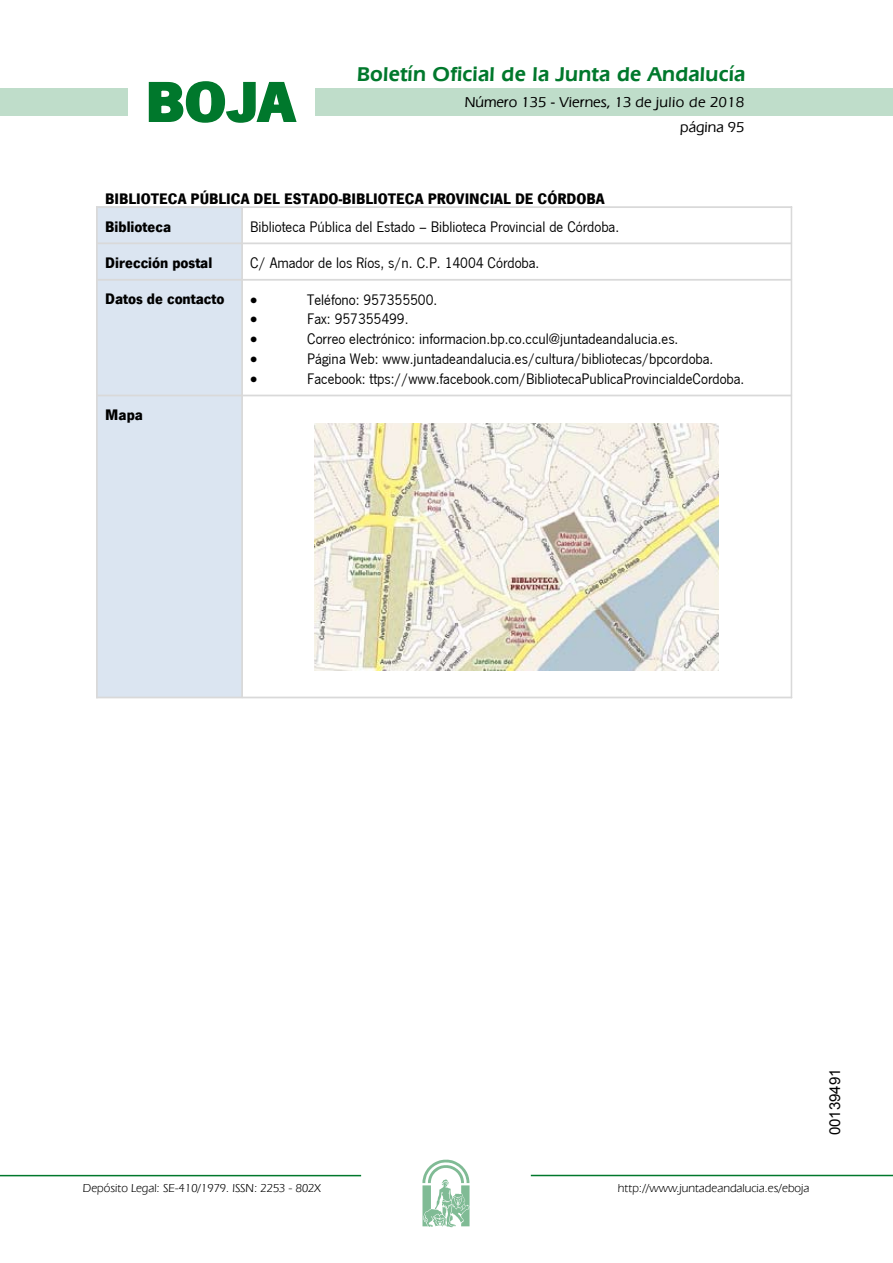
<style>
.page{position:relative;width:893px;height:1263px;background:#fff}
.page>*{position:absolute;margin:0;border:0;box-sizing:border-box;transform-origin:0 0}
.t1{font:700 57.75px "News Got T";color:#00782c;scale:1.14 1}
.t2{font:600 21px "Eras IT Cby BT";letter-spacing:.01em;color:#00782c}
.t3{font:15.75px "News Got T";color:#000}
.t4{font:700 15.75px/28px "News Got T";color:#000}
.t5{font:15.75px "Symbol";color:#000}
.t6{font:500 15px/24.5px "Eras IT Cby BT";color:#000;text-align:right}
.t7{font:15px "Arial";color:#000}
.t8{font:12px "Eras IT Cby BT";color:#000}
</style>
<div class="page">
<div style="left:315px;top:88px;width:577px;height:28px;background:#bfddca"></div>
<div style="left:0;top:88px;width:128px;height:28px;background:#bfddca"></div>
<hr style="left:0;top:1175px;width:361px;height:1px;background:#00782c">
<svg style="left:422px;top:1159px;width:47px;height:68px"></svg>
<hr style="left:531px;top:1175px;width:361px;height:1px;background:#00782c">
<svg style="left:148px;top:81px;width:149px;height:42px"></svg>
<div style="left:97px;top:207px;width:145px;height:36px;background:#dbe5f1"></div>
<div style="left:97px;top:243px;width:145px;height:36px;background:#dbe5f1"></div>
<div style="left:97px;top:279px;width:145px;height:116px;background:#dbe5f1"></div>
<div style="left:97px;top:395px;width:145px;height:302px;background:#dbe5f1"></div>
<div style="left:96px;top:207px;width:146px;height:1px;border:1px solid #d9d9d9"></div>
<div style="left:242px;top:207px;width:550px;height:1px;border:1px solid #d9d9d9"></div>
<div style="left:97px;top:243px;width:145px;height:1px;border:1px solid #d9d9d9"></div>
<div style="left:242px;top:243px;width:549px;height:1px;border:1px solid #d9d9d9"></div>
<div style="left:97px;top:279px;width:145px;height:1px;border:1px solid #d9d9d9"></div>
<div style="left:242px;top:279px;width:549px;height:1px;border:1px solid #d9d9d9"></div>
<div style="left:97px;top:395px;width:145px;height:1px;border:1px solid #d9d9d9"></div>
<div style="left:242px;top:395px;width:549px;height:1px;border:1px solid #d9d9d9"></div>
<div style="left:96px;top:697px;width:146px;height:1px;border:1px solid #d9d9d9"></div>
<div style="left:242px;top:697px;width:550px;height:1px;border:1px solid #d9d9d9"></div>
<div style="left:96px;top:207px;width:1px;height:36px;border:1px solid #d9d9d9"></div>
<div style="left:96px;top:243px;width:1px;height:37px;border:1px solid #d9d9d9"></div>
<div style="left:96px;top:279px;width:1px;height:116px;border:1px solid #d9d9d9"></div>
<div style="left:96px;top:395px;width:1px;height:303px;border:1px solid #d9d9d9"></div>
<div style="left:241px;top:207px;width:2px;height:36px;border:1px solid #d9d9d9"></div>
<div style="left:241px;top:243px;width:2px;height:37px;border:1px solid #d9d9d9"></div>
<div style="left:241px;top:279px;width:2px;height:116px;border:1px solid #d9d9d9"></div>
<div style="left:241px;top:395px;width:2px;height:302px;border:1px solid #d9d9d9"></div>
<div style="left:791px;top:207px;width:1px;height:36px;border:1px solid #d9d9d9"></div>
<div style="left:791px;top:243px;width:1px;height:37px;border:1px solid #d9d9d9"></div>
<div style="left:791px;top:279px;width:1px;height:116px;border:1px solid #d9d9d9"></div>
<div style="left:791px;top:395px;width:1px;height:303px;border:1px solid #d9d9d9"></div>
<img style="left:314px;top:423px;width:404px;height:247px">
<h1 class="t1" style="left:145px;top:68px;width:133px">BOJA</h1>
<h2 class="t2" style="left:357px;top:62px;width:390px">Boletín Oficial de la Junta de Andalucía</h2>
<p class="t6" style="left:465px;top:90px;width:281px">Número 135 - Viernes, 13 de julio de 2018 página 95</p>
<p class="t4" style="left:105px;top:184px;width:501px">BIBLIOTECA PÚBLICA DEL ESTADO-BIBLIOTECA PROVINCIAL DE CÓRDOBA<br>Biblioteca</p>
<p class="t3" style="left:250px;top:218px;width:370px">Biblioteca Pública del Estado – Biblioteca Provincial de Córdoba.</p>
<p class="t4" style="left:105px;top:249px;width:109px">Dirección postal</p>
<p class="t3" style="left:250px;top:255px;width:291px">C/ Amador de los Ríos, s/n. C.P. 14004 Córdoba.</p>
<p class="t4" style="left:105px;top:285px;width:121px">Datos de contacto</p>
<p class="t5" style="left:250px;top:289px;width:9px">•</p>
<p class="t3" style="left:307px;top:291px;width:132px">Teléfono: 957355500.</p>
<p class="t5" style="left:250px;top:308px;width:9px">•</p>
<p class="t3" style="left:307px;top:310px;width:103px">Fax: 957355499.</p>
<p class="t5" style="left:250px;top:328px;width:9px">•</p>
<p class="t3" style="left:307px;top:330px;width:373px">Correo electrónico: informacion.bp.co.ccul@juntadeandalucia.es.</p>
<p class="t5" style="left:250px;top:348px;width:9px">•</p>
<p class="t3" style="left:307px;top:350px;width:407px">Página Web: www.juntadeandalucia.es/cultura/bibliotecas/bpcordoba.</p>
<p class="t5" style="left:250px;top:368px;width:9px">•</p>
<p class="t3" style="left:307px;top:370px;width:438px">Facebook: ttps://www.facebook.com/BibliotecaPublicaProvincialdeCordoba.</p>
<p class="t4" style="left:105px;top:401px;width:39px">Mapa</p>
<p class="t8" style="left:83px;top:1181px;width:239px">Depósito Legal: SE-410/1979. ISSN: 2253 - 802X</p>
<p class="t8" style="left:618px;top:1181px;width:193px">http://www.juntadeandalucia.es/eboja</p>
<p class="t7" style="left:825px;top:1135px;width:68px;rotate:-90deg">00139491</p>
</div>
